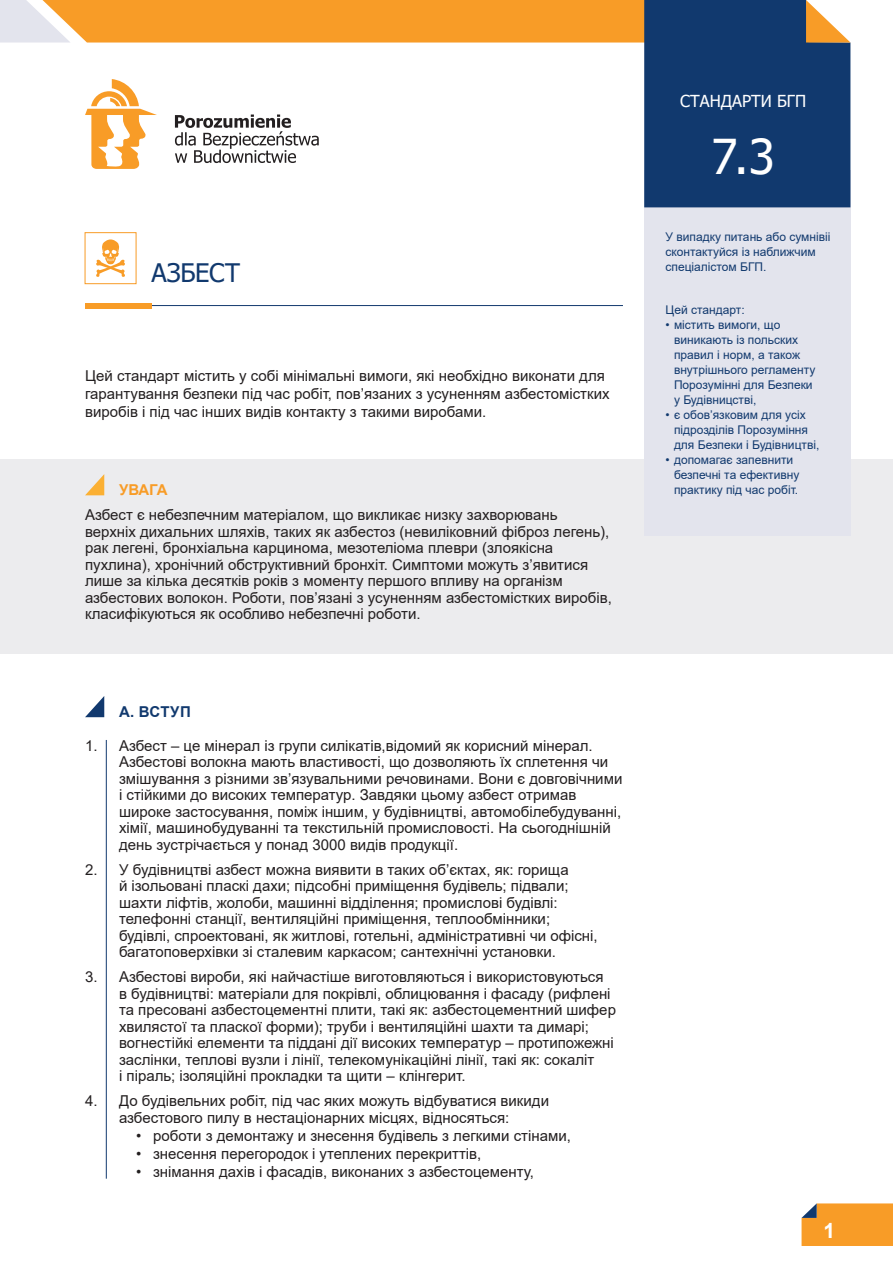
<style>
.page{position:relative;width:893px;height:1263px;background:#fff}
.page>*{position:absolute;margin:0;border:0;box-sizing:border-box;transform-origin:0 0}
.t1{font:48px "Tahoma";color:#fff}
.Tytul{font:25.5px "Tahoma";letter-spacing:-.01em;color:#11396e}
.tekst{font:700 21px "Arial";color:#fff}
.t2{font:16.5px "Tahoma";color:#fff}
.Tekst_numerowany{font:15px/16.5px "Arial";color:#231f20}
.tekst-2{font:15px/16.5px "Arial";color:#231f20}
.Tekst_kropki{font:15px "Arial";color:#231f20}
.Tytulik{font:700 15px "Arial";letter-spacing:.025em;color:#11396e}
.Uwaga{font:700 15px "Arial";letter-spacing:-.025em;color:#f89c27}
.tekst-3{font:12px/15px "Arial";color:#11396e}
</style>
<div class="page">
<div style="left:0;top:459px;width:893px;height:194px;background:#ececee"></div>
<svg style="left:85px;top:474px;width:19px;height:21px"></svg>
<hr style="left:151px;top:305px;width:472px;height:1px;background:#11396e">
<div style="left:644px;top:170px;width:206px;height:365px;background:#e3e4ed"></div>
<div style="left:85px;top:303px;width:66px;height:5px;background:#f89c27"></div>
<svg style="left:0;top:0;width:850px;height:207px"></svg>
<svg style="left:801px;top:1203px;width:92px;height:43px;background:#f19d32"></svg>
<div style="left:85px;top:232px;width:51px;height:52px;border:1px solid #f89c27"></div>
<hr style="left:106px;top:740px;width:1px;height:439px;background:#11396e">
<svg style="left:85px;top:696px;width:19px;height:21px"></svg>
<svg style="left:96px;top:239px;width:29px;height:38px"></svg>
<p class="Tytul" style="left:151px;top:256px;width:90px">АЗБЕСТ</p>
<p class="tekst-2" style="left:85px;top:366px;width:526px;line-height:18px">Цей стандарт містить у собі мінімальні вимоги, які необхідно виконати для гарантування безпеки під час робіт, пов’язаних з усуненням азбестомістких виробів і під час інших видів контакту з такими виробами.</p>
<p class="Uwaga" style="left:119px;top:479px;width:50px">УВАГА</p>
<p class="tekst-2" style="left:85px;top:507px;width:528px">Азбест є небезпечним матеріалом, що викликає низку захворювань верхніх дихальних шляхів, таких як азбестоз (невиліковний фіброз легень), рак легені, бронхіальна карцинома, мезотеліома плеври (злоякісна пухлина), хронічний обструктивний бронхіт. Симптоми можуть з’явитися лише за кілька десятків років з моменту першого впливу на організм азбестових волокон. Роботи, пов’язані з усуненням азбестомістких виробів, класифікуються як особливо небезпечні роботи.</p>
<p class="Tytulik" style="left:119px;top:701px;width:73px">А. ВСТУП</p>
<p class="Tekst_numerowany" style="left:119px;top:737px;width:505px;text-indent:-34px">1. Азбест – це мінерал із групи силікатів,відомий як корисний мінерал.<br>Азбестові волокна мають властивості, що дозволяють їх сплетення чи змішування з різними зв’язувальними речовинами. Вони є довговічними і стійкими до високих температур. Завдяки цьому азбест отримав широке застосування, поміж іншим, у будівництві, автомобілебудуванні, хімії, машинобудуванні та текстильній промисловості. На сьогоднішній день зустрічається у понад 3000 видів продукції.</p>
<p class="Tekst_numerowany" style="left:119px;top:861px;width:480px;text-indent:-34px">2. У будівництві азбест можна виявити в таких об’єктах, як: горища<br>й ізольовані пласкі дахи; підсобні приміщення будівель; підвали; шахти ліфтів, жолоби, машинні відділення; промислові будівлі: телефонні станції, вентиляційні приміщення, теплообмінники; будівлі, спроектовані, як житлові, готельні, адміністративні чи офісні, багатоповерхівки зі сталевим каркасом; сантехнічні установки.</p>
<p class="Tekst_numerowany" style="left:119px;top:969px;width:498px;text-indent:-34px">3. Азбестові вироби, які найчастіше виготовляються і використовуються<br>в будівництві: матеріали для покрівлі, облицювання і фасаду (рифлені та пресовані азбестоцементні плити, такі як: азбестоцементний шифер хвилястої та пласкої форми); труби і вентиляційні шахти та димарі; вогнестійкі елементи та піддані дії високих температур – протипожежні заслінки, теплові вузли і лінії, телекомунікаційні лінії, такі як: сокаліт<br>і піраль; ізоляційні прокладки та щити – клінгерит.</p>
<p class="Tekst_numerowany" style="left:85px;top:1093px;width:465px;text-align:center">4. До будівельних робіт, під час яких можуть відбуватися викиди азбестового пилу в нестаціонарних місцях, відносяться:</p>
<p class="Tekst_kropki" style="left:136px;top:1125px;width:436px">• роботи з демонтажу и знесення будівель з легкими стінами,</p>
<p class="Tekst_kropki" style="left:136px;top:1143px;width:347px">• знесення перегородок і утеплених перекриттів,</p>
<p class="Tekst_kropki" style="left:136px;top:1161px;width:400px">• знімання дахів і фасадів, виконаних з азбестоцементу,</p>
<p class="t2" style="left:680px;top:90px;width:127px">СТАНДАРТИ БГП</p>
<p class="t1" style="left:711px;top:124px;width:65px">7.3</p>
<p class="tekst-3" style="left:665px;top:229px;width:167px">У випадку питань або сумнівіі сконтактуйся із наближчим спеціалістом БГП.</p>
<p class="tekst-3" style="left:665px;top:302px;width:81px">Цей стандарт:</p>
<p class="tekst-3" style="left:674px;top:317px;width:143px;text-indent:-9px">• містить вимоги, що виникають із польских правил і норм, а також внутрішнього регламенту<br>Порозумінні для Безпеки у Будівницстві,</p>
<p class="tekst-3" style="left:674px;top:407px;width:147px;text-indent:-9px">• є обов’язковим для усіх підрозділів Порозуміння для Безпеки і Будівництві,</p>
<p class="tekst-3" style="left:674px;top:452px;width:127px;text-indent:-9px">• допомагає запевнити безпечні та ефективну практику під час робіт.</p>
<p class="tekst" style="left:823px;top:1216px;width:13px">1</p>
</div>
